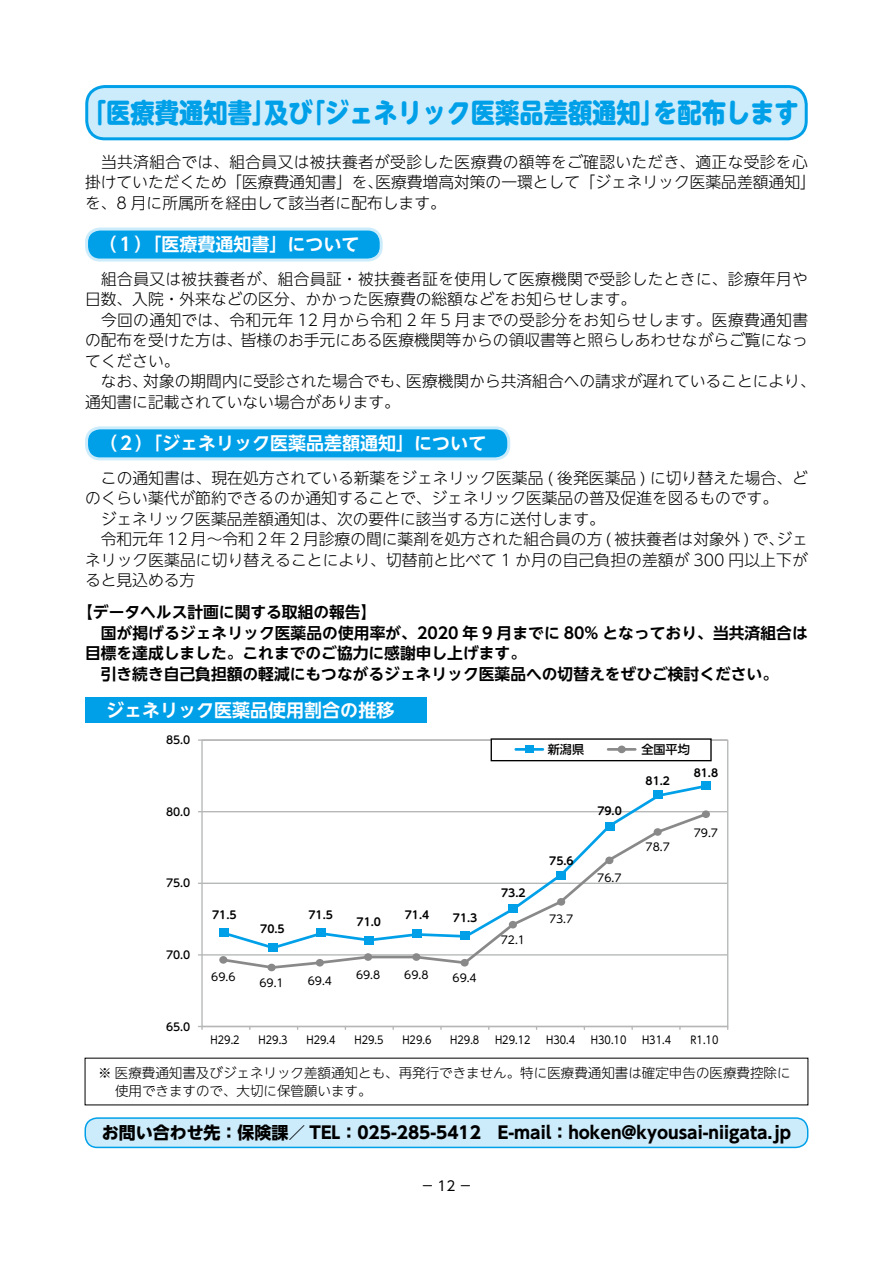
<style>
.page{position:relative;width:893px;height:1263px;background:#fff}
.page>*{position:absolute;margin:0;border:0;box-sizing:border-box;transform-origin:0 0}
.t1{font:800 27px "UD Shin M Go Pro";color:#00a0e9;scale:.9 1}
.t2{font:700 18px "UD Shin Go NT Pro De";color:#fff}
.t3{font:700 16.95px "UD Shin Go NT Pro";color:#000}
.t4{font:300 15.75px/20.4px "UD Shin Go NT Pro";color:#000}
.t5{font:700 15.75px/20.5px "UD Shin Go NT Pro De";color:#000}
.t6{font:300 13.5px/18px "UD Shin Go NT Pro";color:#000}
.t7{font:13.5px "UD Shin Go NT Pro";color:#000}
.t8{font:500 12.15px "UD Shin Go NT Pro";color:#000}
.t9{font:10.8px "UD Shin M Go Pro";color:#000;scale:.9 1}
.t10{font:700 10.8px "UD Shin M Go Pro De";color:#000}
.t11{font:10.8px "UD Shin M Go Pro";color:#000}
.t12{font:500 10.8px "UD Shin M Go Pro";color:#000}
</style>
<div class="page">
<div style="left:87px;top:87px;width:719px;height:52px;background:#ccecfb;border-radius:18px"></div>
<div style="left:85px;top:85px;width:723px;height:55px;border:3px solid #00a0e9;border-radius:18px"></div>
<div style="left:87px;top:229px;width:294px;height:31px;background:#00a0e9;border-radius:14px"></div>
<div style="left:85px;top:228px;width:298px;height:34px;border:3px solid #ccecfb;border-radius:14px"></div>
<div style="left:87px;top:428px;width:422px;height:31px;background:#00a0e9;border-radius:14px"></div>
<div style="left:85px;top:426px;width:425px;height:34px;border:3px solid #ccecfb;border-radius:14px"></div>
<div style="left:85px;top:1118px;width:723px;height:29px;background:#ccecfb;border-radius:12px"></div>
<div style="left:85px;top:1117px;width:723px;height:31px;border:2px solid #00a0e9;border-radius:12px"></div>
<div style="left:85px;top:697px;width:342px;height:26px;background:#00a0e9"></div>
<hr style="left:198px;top:811px;width:529px;height:1px;background:#b5b6b6">
<hr style="left:198px;top:739px;width:529px;height:2px;background:#b5b6b6">
<hr style="left:198px;top:883px;width:529px;height:1px;background:#b5b6b6">
<hr style="left:198px;top:954px;width:529px;height:1px;background:#b5b6b6">
<hr style="left:198px;top:1026px;width:529px;height:1px;background:#b5b6b6">
<div style="left:491px;top:739px;width:220px;height:22px;background:#fff"></div>
<div style="left:491px;top:738px;width:221px;height:23px;border:1px solid #000"></div>
<div style="left:701px;top:781px;width:9px;height:8px;background:#00a0e9"></div>
<svg style="left:631px;top:785px;width:79px;height:98px"></svg>
<svg style="left:220px;top:811px;width:489px;height:159px"></svg>
<div style="left:654px;top:828px;width:8px;height:8px;background:#898989;border-radius:50%"></div>
<div style="left:702px;top:810px;width:8px;height:8px;background:#898989;border-radius:50%"></div>
<div style="left:525px;top:745px;width:8px;height:8px;background:#00a0e9"></div>
<div style="left:618px;top:745px;width:8px;height:8px;background:#898989;border-radius:50%"></div>
<hr style="left:516px;top:748px;width:27px;height:3px;background:#00a0e9">
<hr style="left:608px;top:748px;width:27px;height:3px;background:#898989">
<h1 class="t1" style="left:82px;top:91px;width:798px">「医療費通知書」及び「ジェネリック医薬品差額通知」を配布します</h1>
<p class="t4" style="left:85px;top:151px;width:732px">　当共済組合では、組合員又は被扶養者が受診した医療費の額等をご確認いただき、適正な受診を心掛けていただくため「医療費通知書」を、医療費増高対策の一環として「ジェネリック医薬品差額通知」を、8 月に所属所を経由して該当者に配布します。</p>
<p class="t2" style="left:99px;top:230px;width:262px">（１）「医療費通知書」について</p>
<p class="t4" style="left:85px;top:268px;width:732px">　組合員又は被扶養者が、組合員証・被扶養者証を使用して医療機関で受診したときに、診療年月や日数、入院・外来などの区分、かかった医療費の総額などをお知らせします。<br>　今回の通知では、令和元年 12 月から令和 2 年 5 月までの受診分をお知らせします。医療費通知書の配布を受けた方は、皆様のお手元にある医療機関等からの領収書等と照らしあわせながらご覧になってください。<br>　なお、対象の期間内に受診された場合でも、医療機関から共済組合への請求が遅れていることにより、通知書に記載されていない場合があります。</p>
<p class="t2" style="left:99px;top:429px;width:388px">（２）「ジェネリック医薬品差額通知」について</p>
<p class="t4" style="left:85px;top:467px;width:724px">　この通知書は、現在処方されている新薬をジェネリック医薬品 ( 後発医薬品 ) に切り替えた場合、どのくらい薬代が節約できるのか通知することで、ジェネリック医薬品の普及促進を図るものです。<br>　ジェネリック医薬品差額通知は、次の要件に該当する方に送付します。<br>　令和元年 12 月～令和 2 年 2 月診療の間に薬剤を処方された組合員の方 ( 被扶養者は対象外 ) で、ジェネリック医薬品に切り替えることにより、切替前と比べて 1 か月の自己負担の差額が 300 円以上下がると見込める方</p>
<p class="t5" style="left:85px;top:601px;width:724px;text-indent:-8px">【データヘルス計画に関する取組の報告】<br>　国が掲げるジェネリック医薬品の使用率が、2020 年 9 月までに 80% となっており、当共済組合は目標を達成しました。これまでのご協力に感謝申し上げます。<br>　引き続き自己負担額の軽減にもつながるジェネリック医薬品への切替えをぜひご検討ください。</p>
<p class="t2" style="left:106px;top:695px;width:289px">ジェネリック医薬品使用割合の推移</p>
<p class="t12" style="left:166px;top:731px;width:26px">85.0</p>
<p class="t12" style="left:166px;top:803px;width:26px">80.0</p>
<p class="t12" style="left:166px;top:874px;width:26px">75.0</p>
<p class="t12" style="left:166px;top:946px;width:26px">70.0</p>
<p class="t12" style="left:166px;top:1018px;width:26px">65.0</p>
<p class="t10" style="left:212px;top:906px;width:26px">71.5</p>
<p class="t11" style="left:211px;top:968px;width:26px">69.6</p>
<p class="t10" style="left:260px;top:920px;width:26px">70.5</p>
<p class="t10" style="left:308px;top:906px;width:26px">71.5</p>
<p class="t11" style="left:259px;top:974px;width:26px">69.1</p>
<p class="t11" style="left:308px;top:972px;width:26px">69.4</p>
<p class="t10" style="left:357px;top:913px;width:26px">71.0</p>
<p class="t10" style="left:405px;top:906px;width:26px">71.4</p>
<p class="t10" style="left:453px;top:909px;width:26px">71.3</p>
<p class="t11" style="left:356px;top:966px;width:26px">69.8</p>
<p class="t11" style="left:404px;top:966px;width:26px">69.8</p>
<p class="t11" style="left:452px;top:969px;width:26px">69.4</p>
<p class="t10" style="left:501px;top:884px;width:26px">73.2</p>
<p class="t11" style="left:501px;top:931px;width:26px">72.1</p>
<p class="t8" style="left:548px;top:740px;width:38px">新潟県</p>
<p class="t8" style="left:641px;top:740px;width:50px">全国平均</p>
<p class="t10" style="left:549px;top:852px;width:26px">75.6</p>
<p class="t11" style="left:549px;top:910px;width:26px">73.7</p>
<p class="t10" style="left:597px;top:802px;width:26px">79.0</p>
<p class="t11" style="left:597px;top:869px;width:26px">76.7</p>
<p class="t10" style="left:646px;top:772px;width:26px">81.2</p>
<p class="t11" style="left:646px;top:838px;width:26px">78.7</p>
<p class="t10" style="left:694px;top:764px;width:26px">81.8</p>
<p class="t11" style="left:694px;top:824px;width:26px">79.7</p>
<p class="t9" style="left:211px;top:1031px;width:34px">H29.2</p>
<p class="t9" style="left:259px;top:1031px;width:34px">H29.3</p>
<p class="t9" style="left:306px;top:1031px;width:34px">H29.4</p>
<p class="t9" style="left:354px;top:1031px;width:34px">H29.5</p>
<p class="t9" style="left:402px;top:1031px;width:34px">H29.6</p>
<p class="t9" style="left:450px;top:1031px;width:34px">H29.8</p>
<p class="t9" style="left:495px;top:1031px;width:41px">H29.12</p>
<p class="t9" style="left:546px;top:1031px;width:34px">H30.4</p>
<p class="t9" style="left:591px;top:1031px;width:41px">H30.10</p>
<p class="t9" style="left:642px;top:1031px;width:34px">H31.4</p>
<p class="t9" style="left:691px;top:1031px;width:32px">R1.10</p>
<p class="t6" style="left:115px;top:1063px;width:677px;text-indent:-17px">※ 医療費通知書及びジェネリック差額通知とも、再発行できません。特に医療費通知書は確定申告の医療費控除に使用できますので、大切に保管願います。</p>
<p class="t3" style="left:102px;top:1119px;width:691px">お問い合わせ先：保険課／ TEL：025-285-5412　E-mail：hoken@kyousai-niigata.jp</p>
<p class="t7" style="left:421px;top:1175px;width:53px">−12−</p>
</div>
